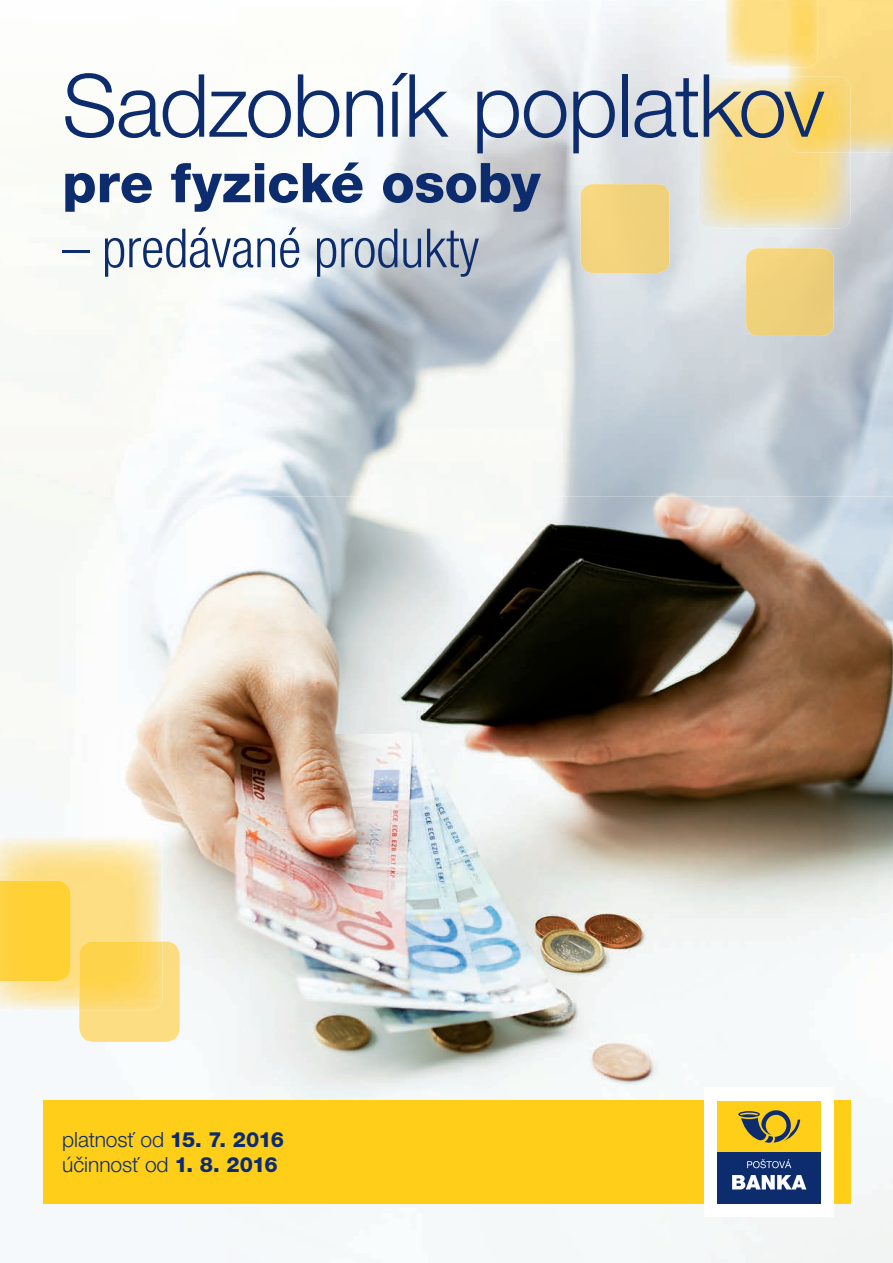
<style>
.page{position:relative;width:893px;height:1263px;background:#fff}
.page>*{position:absolute;margin:0;border:0;box-sizing:border-box;transform-origin:0 0}
.t1{font:300 87.3px "Helvetica Neue LT Pro";letter-spacing:-.015em;color:#0d2c6e}
.t2{font:800 54.75px "Helvetica Neue LT Pro";letter-spacing:-.005em;color:#0d2c6e}
.t3{font:300 condensed 54px "Helvetica Neue LT Pro";color:#0d2c6e}
.t4{font:300 21px/25.2px "Helvetica Neue LT Pro";color:#0d2c6e}
.s1{font-weight:800}
</style>
<div class="page">
<img style="left:0;top:496px;width:893px;height:767px">
<img style="left:758px;top:68px;width:25px;height:9px">
<img style="left:0;top:186px;width:602px;height:310px">
<div style="left:43px;top:1100px;width:807px;height:104px;background:#fece19"></div>
<div style="left:705px;top:1088px;width:129px;height:129px;background:#fff"></div>
<div style="left:718px;top:1101px;width:103px;height:51px;background:#fece19"></div>
<div style="left:718px;top:1152px;width:103px;height:52px;background:#0d2c6e"></div>
<svg style="left:738px;top:1110px;width:62px;height:33px"></svg>
<svg style="left:747px;top:1159px;width:44px;height:9px"></svg>
<svg style="left:732px;top:1175px;width:74px;height:14px"></svg>
<img style="left:787px;top:0;width:106px;height:153px">
<img style="left:787px;top:77px;width:63px;height:76px">
<div style="left:746px;top:248px;width:88px;height:88px;background:#efd17b;border-radius:12px"></div>
<div style="left:581px;top:184px;width:88px;height:89px;background:#f2d37d;border-radius:12px"></div>
<img style="left:724px;top:0;width:63px;height:68px">
<img style="left:787px;top:0;width:31px;height:68px">
<img style="left:0;top:836px;width:163px;height:174px">
<img style="left:79px;top:941px;width:101px;height:101px">
<img style="left:79px;top:941px;width:84px;height:69px">
<img style="left:0;top:881px;width:71px;height:100px">
<h1 class="t1" style="left:62px;top:74px;width:764px">Sadzobník poplatkov</h1>
<h2 class="t2" style="left:62px;top:163px;width:480px">pre fyzické osoby</h2>
<h3 class="t3" style="left:62px;top:228px;width:418px">– predávané produkty</h3>
<p class="t4" style="left:62px;top:1129px;width:223px">platnosť od <span class="s1">15. 7. 2016 </span>účinnosť od <span class="s1">1. 8. 2016</span></p>
</div>
